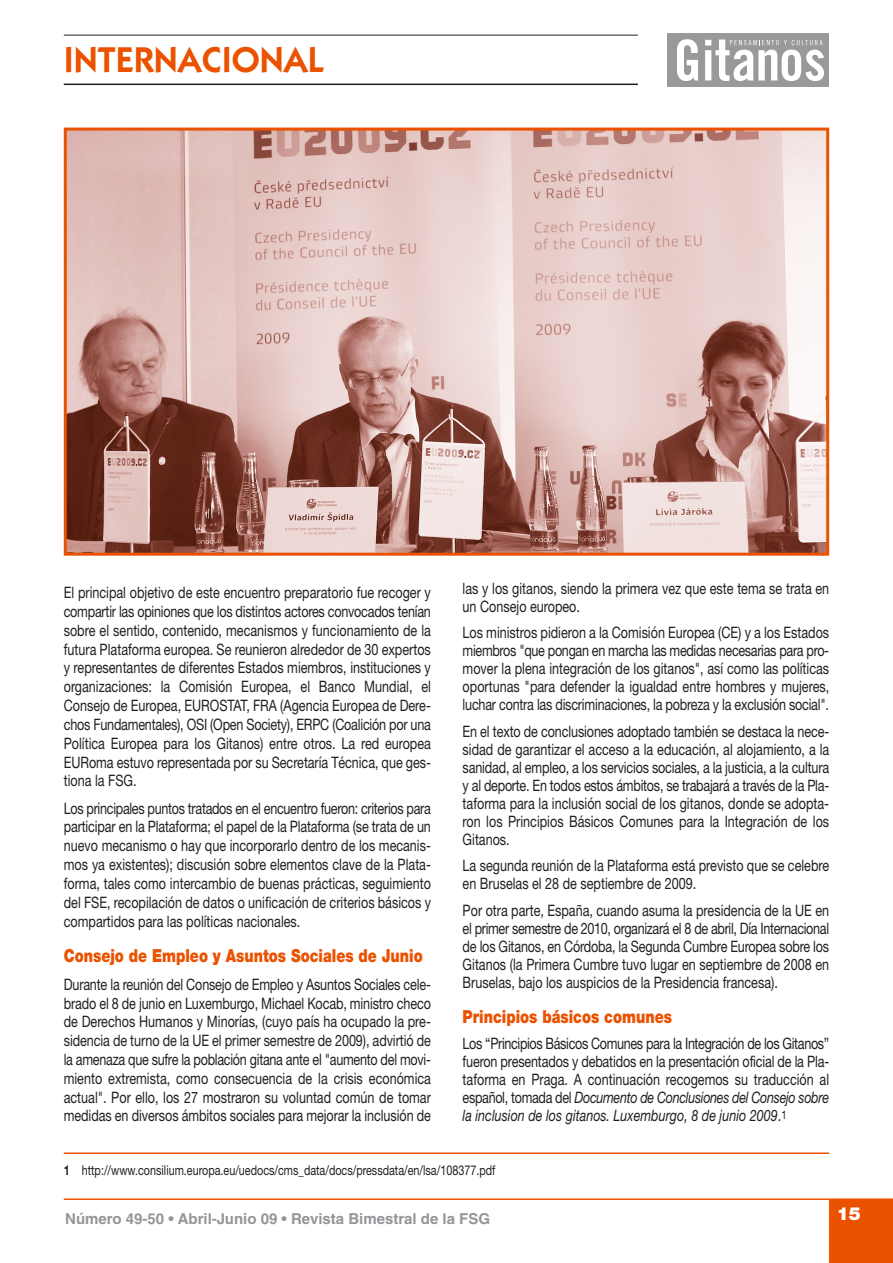
<style>
.page{position:relative;width:893px;height:1263px;background:#fff}
.page>*{position:absolute;margin:0;border:0;box-sizing:border-box;transform-origin:0 0}
.t1{font:600 36px "Itc Kabel";color:#ea5200}
.t2{font:900 18px "Helvetica Neue";color:#ea5200;scale:.8 1}
.t3{font:900 18px "Helvetica Neue";color:#fff}
.t4{font:15.75px/18.8px "Helvetica Neue";color:#231f20;text-align:justify;scale:.8 1}
.t5{font:700 15px "Helvetica";color:#939598}
.t6{font:13.5px "Helvetica Neue";color:#231f20;scale:.8 1}
.s1{font-style:italic}
.s2{font-weight:700}
</style>
<div class="page">
<div style="left:667px;top:33px;width:162px;height:54px;background:#999"></div>
<svg style="left:677px;top:39px;width:21px;height:42px"></svg>
<svg style="left:705px;top:40px;width:119px;height:41px"></svg>
<hr style="left:64px;top:84px;width:574px;height:1px;background:#231f20">
<hr style="left:64px;top:35px;width:574px;height:1px;background:#231f20">
<hr style="left:64px;top:1198px;width:829px;height:2px;background:#ea5200">
<div style="left:829px;top:1199px;width:64px;height:64px;background:#ea5200"></div>
<img style="left:68px;top:132px;width:757px;height:420px">
<div style="left:64px;top:128px;width:765px;height:428px;border:3px solid #ea5200"></div>
<hr style="left:64px;top:1152px;width:765px;height:2px;background:#ea5200">
<h1 class="t1" style="left:64px;top:48px;width:262px">INTERNACIONAL</h1>
<p class="t4" style="left:64px;top:585px;width:460px">El principal objetivo de este encuentro preparatorio fue recoger y compartir las opiniones que los distintos actores convocados tenían sobre el sentido, contenido, mecanismos y funcionamiento de la futura Plataforma europea. Se reunieron alrededor de 30 expertos y representantes de diferentes Estados miembros, instituciones y organizaciones: la Comisión Europea, el Banco Mundial, el Consejo de Europea, EUROSTAT, FRA (Agencia Europea de Dere&shy;chos Fundamentales), OSI (Open Society), ERPC (Coalición por una Política Europea para los Gitanos) entre otros. La red europea EURoma estuvo representada por su Secretaría Técnica, que ges&shy;tiona la FSG.</p>
<p class="t4" style="left:64px;top:800px;width:460px">Los principales puntos tratados en el encuentro fueron: criterios para participar en la Plataforma; el papel de la Plataforma (se trata de un nuevo mecanismo o hay que incorporarlo dentro de los mecanis&shy;mos ya existentes); discusión sobre elementos clave de la Plata&shy;forma, tales como intercambio de buenas prácticas, seguimiento del FSE, recopilación de datos o unificación de criterios básicos y compartidos para las políticas nacionales.</p>
<p class="t2" style="left:64px;top:949px;width:450px">Consejo de Empleo y Asuntos Sociales de Junio</p>
<p class="t4" style="left:64px;top:976px;width:460px">Durante la reunión del Consejo de Empleo y Asuntos Sociales cele&shy;brado el 8 de junio en Luxemburgo, Michael Kocab, ministro checo de Derechos Humanos y Minorías, (cuyo país ha ocupado la pre&shy;sidencia de turno de la UE el primer semestre de 2009), advirtió de la amenaza que sufre la población gitana ante el "aumento del movi&shy;miento extremista, como consecuencia de la crisis económica actual". Por ello, los 27 mostraron su voluntad común de tomar medidas en diversos ámbitos sociales para mejorar la inclusión de</p>
<p class="t4" style="left:463px;top:581px;width:460px;line-height:18px">las y los gitanos, siendo la primera vez que este tema se trata en un Consejo europeo.</p>
<p class="t4" style="left:463px;top:625px;width:460px;line-height:18px">Los ministros pidieron a la Comisión Europea (CE) y a los Estados miembros "que pongan en marcha las medidas necesarias para pro&shy;mover la plena integración de los gitanos", así como las políticas oportunas "para defender la igualdad entre hombres y mujeres, luchar contra las discriminaciones, la pobreza y la exclusión social".</p>
<p class="t4" style="left:463px;top:724px;width:460px;line-height:18px">En el texto de conclusiones adoptado también se destaca la nece&shy;sidad de garantizar el acceso a la educación, al alojamiento, a la sanidad, al empleo, a los servicios sociales, a la justicia, a la cultura y al deporte. En todos estos ámbitos, se trabajará a través de la Pla&shy;taforma para la inclusión social de los gitanos, donde se adopta&shy;ron los Principios Básicos Comunes para la Integración de los Gitanos.</p>
<p class="t4" style="left:463px;top:858px;width:460px;line-height:18px">La segunda reunión de la Plataforma está previsto que se celebre en Bruselas el 28 de septiembre de 2009.</p>
<p class="t4" style="left:463px;top:903px;width:460px;line-height:18px">Por otra parte, España, cuando asuma la presidencia de la UE en el primer semestre de 2010, organizará el 8 de abril, Día Internacional de los Gitanos, en Córdoba, la Segunda Cumbre Europea sobre los Gitanos (la Primera Cumbre tuvo lugar en septiembre de 2008 en Bruselas, bajo los auspicios de la Presidencia francesa).</p>
<p class="t2" style="left:463px;top:1010px;width:263px">Principios básicos comunes</p>
<p class="t4" style="left:463px;top:1036px;width:460px;line-height:18px">Los “Principios Básicos Comunes para la Integración de los Gitanos” fueron presentados y debatidos en la presentación oficial de la Pla&shy;taforma en Praga. A continuación recogemos su traducción al español, tomada del <span class="s1">Documento de Conclusiones del Consejo sobre la inclusion de los gitanos. Luxemburgo, 8 de junio 2009</span>.<sup>1</sup></p>
<p class="t6" style="left:64px;top:1165px;width:541px"><span class="s2">1</span> http://www.consilium.europa.eu/uedocs/cms_data/docs/pressdata/en/lsa/108377.pdf</p>
<p class="t5" style="left:65px;top:1213px;width:426px">Número 49-50 • Abril-Junio 09 • Revista Bimestral de la FSG</p>
<p class="t3" style="left:837px;top:1207px;width:26px">15</p>
</div>
